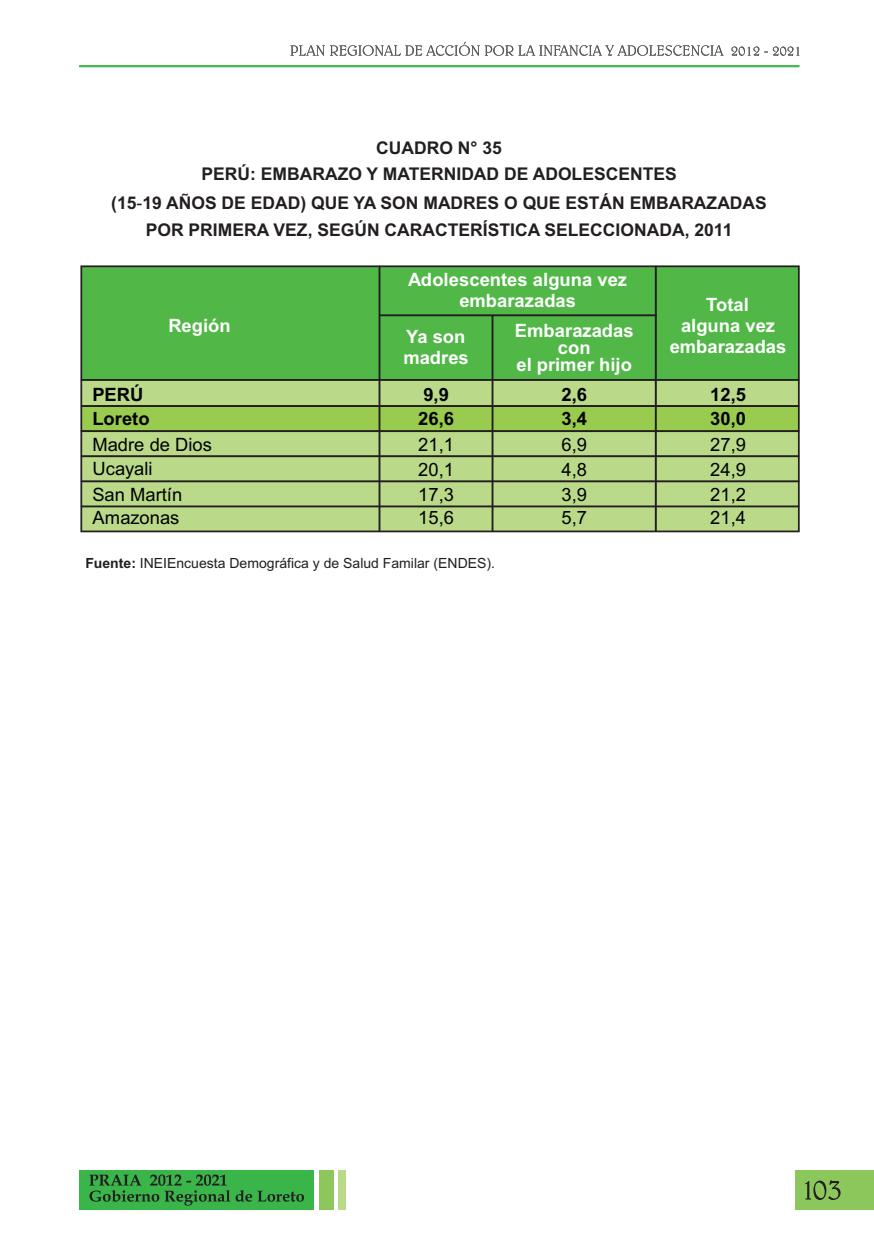
<style>
.page{position:relative;width:874px;height:1251px;background:#fff}
.page>*{position:absolute;margin:0;border:0;box-sizing:border-box;transform-origin:0 0}
.t1{font:700 18.38px/21.2px "Arial";color:#fff;text-align:center}
.t2{font:18.38px "Arial";color:#000}
.t3{font:700 18.38px "Arial";color:#000}
.t4{font:700 17.5px/25.6px "Arial";color:#231f20;text-align:center}
.t5{font:14px "Arial";color:#231f20}
.s1{font-family:"Arial Unicode MS";font-weight:400}
.s2{font-weight:700}
</style>
<div class="page">
<div style="left:79px;top:1169px;width:235px;height:40px;background:#39b54a"></div>
<svg style="left:89px;top:1174px;width:215px;height:31px"></svg>
<div style="left:319px;top:1169px;width:15px;height:40px;background:#8bc75b"></div>
<div style="left:338px;top:1169px;width:7px;height:40px;background:#bada89"></div>
<div style="left:795px;top:1169px;width:78px;height:40px;background:#8bc75b"></div>
<svg style="left:805px;top:1180px;width:35px;height:19px"></svg>
<svg style="left:83px;top:268px;width:713px;height:261px;background:#83c163"></svg>
<svg style="left:290px;top:42px;width:508px;height:14px"></svg>
<hr style="left:79px;top:65px;width:719px;height:2px;background:#51b848">
<div style="left:80px;top:265px;width:719px;height:267px;border:2px solid #231f20"></div>
<p class="t4" style="left:201px;top:137px;width:476px">CUADRO N° 35<br>PERÚ: EMBARAZO Y MATERNIDAD DE ADOLESCENTES</p>
<p class="t4" style="left:111px;top:191px;width:657px;line-height:26.9px">(15<span class="s1">-</span>19 AÑOS DE EDAD) QUE YA SON MADRES O QUE ESTÁN EMBARAZADAS<br>POR PRIMERA VEZ, SEGÚN CARACTERÍSTICA SELECCIONADA, 2011</p>
<p class="t1" style="left:168px;top:317px;width:64px">Región</p>
<p class="t1" style="left:408px;top:271px;width:220px">Adolescentes alguna vez embarazadas</p>
<p class="t1" style="left:403px;top:328px;width:67px;text-align:left">Ya son madres</p>
<p class="t1" style="left:514px;top:323px;width:120px;line-height:17.3px">Embarazadas con<br>el primer hijo</p>
<p class="t1" style="left:669px;top:295px;width:118px">Total<br>alguna vez embarazadas</p>
<p class="t3" style="left:92px;top:387px;width:52px">PERÚ</p>
<p class="t3" style="left:423px;top:387px;width:27px">9,9</p>
<p class="t3" style="left:561px;top:387px;width:27px">2,6</p>
<p class="t3" style="left:709px;top:387px;width:37px">12,5</p>
<p class="t3" style="left:92px;top:412px;width:59px">Loreto</p>
<p class="t3" style="left:418px;top:412px;width:37px">26,6</p>
<p class="t3" style="left:561px;top:412px;width:27px">3,4</p>
<p class="t3" style="left:709px;top:412px;width:37px">30,0</p>
<p class="t2" style="left:92px;top:437px;width:121px">Madre de Dios</p>
<p class="t2" style="left:418px;top:437px;width:37px">21,1</p>
<p class="t2" style="left:561px;top:437px;width:27px">6,9</p>
<p class="t2" style="left:709px;top:437px;width:37px">27,9</p>
<p class="t2" style="left:92px;top:461px;width:62px">Ucayali</p>
<p class="t2" style="left:418px;top:462px;width:37px">20,1</p>
<p class="t2" style="left:561px;top:462px;width:27px">4,8</p>
<p class="t2" style="left:709px;top:462px;width:37px">24,9</p>
<p class="t2" style="left:92px;top:487px;width:91px">San Martín</p>
<p class="t2" style="left:418px;top:487px;width:37px">17,3</p>
<p class="t2" style="left:561px;top:487px;width:27px">3,9</p>
<p class="t2" style="left:709px;top:487px;width:37px">21,2</p>
<p class="t2" style="left:92px;top:510px;width:88px">Amazonas</p>
<p class="t2" style="left:418px;top:510px;width:37px">15,6</p>
<p class="t2" style="left:561px;top:510px;width:27px">5,7</p>
<p class="t2" style="left:709px;top:510px;width:37px">21,4</p>
<p class="t5" style="left:85px;top:557px;width:411px"><span class="s2">Fuente:</span> INEIEncuesta Demográfica y de Salud Familar (ENDES).</p>
</div>
